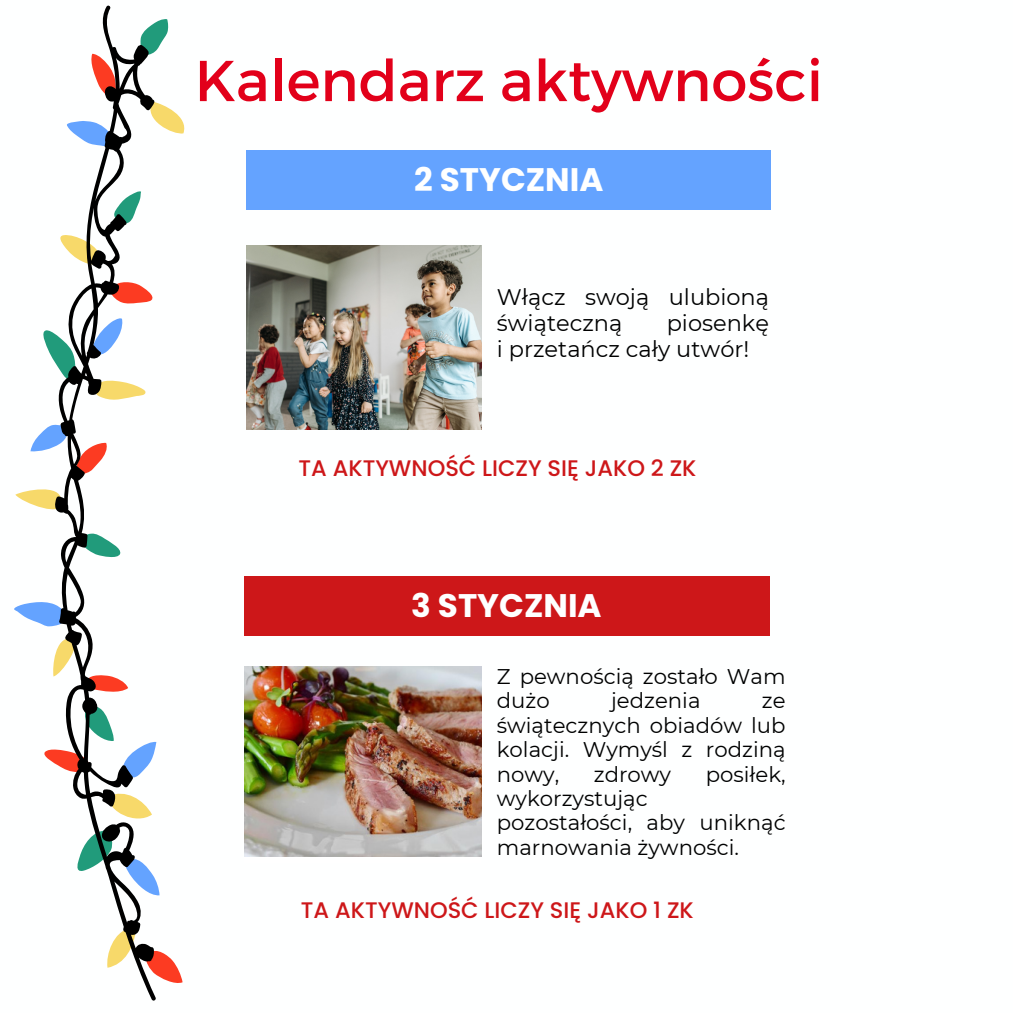
<style>
.page{position:relative;width:1013px;height:1013px;background:#fff}
.page>*{position:absolute;margin:0;border:0;box-sizing:border-box;transform-origin:0 0}
.t1{font:57.5px "Montserrat";color:#e2001a}
.t2{font:700 32.62px "Poppins";color:#feffff}
.t3{font:22.5px/26.2px "Montserrat";color:#000}
.t4{font:500 22.5px "Poppins";color:#cd1719}
.t5{font:21.25px/24.4px "Montserrat";color:#000}
</style>
<div class="page">
<div style="left:246px;top:151px;width:525px;height:59px;background:#64a3ff"></div>
<div style="left:244px;top:576px;width:525px;height:59px;background:#cd1719"></div>
<svg style="left:15px;top:103px;width:170px;height:864px"></svg>
<svg style="left:54px;top:5px;width:103px;height:996px"></svg>
<img style="left:246px;top:245px;width:236px;height:184px">
<img style="left:244px;top:666px;width:237px;height:191px">
<p class="t1" style="left:195px;top:43px;width:630px">Kalendarz aktywności</p>
<p class="t2" style="left:414px;top:156px;width:191px">2 STYCZNIA</p>
<p class="t3" style="left:497px;top:283px;width:274px">Włącz swoją ulubioną świąteczną</p>
<p class="t3" style="left:497px;top:310px;width:274px;text-indent:170px">piosenkę i przetańcz cały utwór!</p>
<p class="t4" style="left:298px;top:452px;width:399px">TA AKTYWNOŚĆ LICZY SIĘ JAKO 2 ZK</p>
<p class="t2" style="left:411px;top:582px;width:192px">3 STYCZNIA</p>
<p class="t5" style="left:497px;top:664px;width:290px">Z pewnością zostało Wam dużo</p>
<p class="t5" style="left:611px;top:688px;width:91px">jedzenia</p>
<p class="t5" style="left:497px;top:688px;width:290px;text-align:justify;text-indent:265px">ze świątecznych obiadów lub kolacji. Wymyśl z rodziną nowy,</p>
<p class="t5" style="left:594px;top:761px;width:79px">zdrowy</p>
<p class="t5" style="left:705px;top:761px;width:81px">posiłek,</p>
<p class="t5" style="left:497px;top:786px;width:290px">wykorzystując pozostałości, aby uniknąć marnowania żywności.</p>
<p class="t4" style="left:301px;top:894px;width:394px">TA AKTYWNOŚĆ LICZY SIĘ JAKO 1 ZK</p>
</div>
